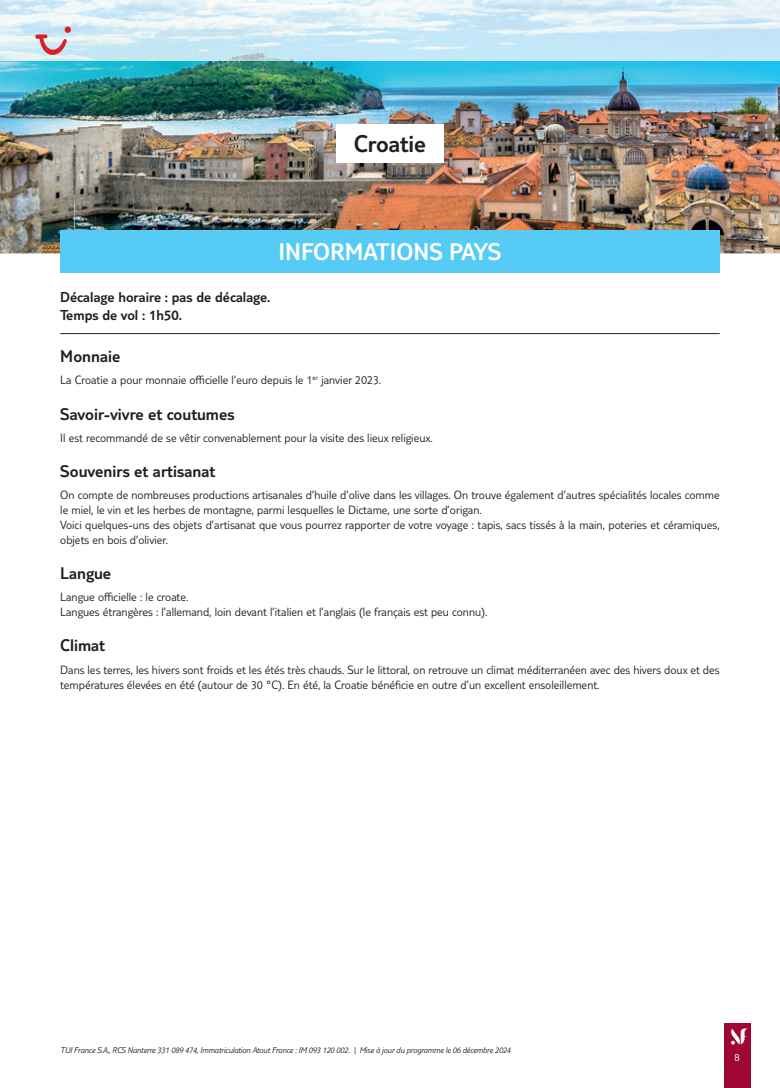
<style>
.page{position:relative;width:780px;height:1088px;background:#fff}
.page>*{position:absolute;margin:0;border:0;box-sizing:border-box;transform-origin:0 0}
.t1{font:300 25px "TUI Type";color:#fff}
.t2{font:300 25px "TUI Type";color:#231f20}
.t3{font:300 17.5px "TUI Type";color:#231f20}
.t4{font:300 15px/18px "TUI Type";color:#231f20}
.t5{font:300 12.5px/15px "TUI Type";color:#231f20}
.t6{font:300 11.25px "TUI Type";color:#fff}
.t7{font:italic 300 8.75px "TUI Type";letter-spacing:-.02em;color:#231f20}
</style>
<div class="page">
<div style="left:724px;top:1023px;width:26px;height:65px;background:#9e0832"></div>
<svg style="left:731px;top:1028px;width:17px;height:16px"></svg>
<img style="left:0;top:60px;width:780px;height:193px">
<img style="left:0;top:0;width:780px;height:60px">
<div style="left:336px;top:124px;width:108px;height:39px;background:#fff"></div>
<hr style="left:60px;top:333px;width:659px;height:1px;background:#231f20">
<div style="left:60px;top:230px;width:659px;height:43px;background:#56cbf5"></div>
<svg style="left:35px;top:27px;width:36px;height:33px"></svg>
<h1 class="t2" style="left:354px;top:129px;width:74px">Croatie</h1>
<h1 class="t1" style="left:278px;top:237px;width:225px">INFORMATIONS PAYS</h1>
<p class="t4" style="left:60px;top:288px;width:212px">Décalage horaire : pas de décalage.<br>Temps de vol : 1h50.</p>
<h2 class="t3" style="left:60px;top:346px;width:62px">Monnaie</h2>
<p class="t5" style="left:60px;top:372px;width:322px">La Croatie a pour monnaie officielle l’euro depuis le 1<sup>er</sup> janvier 2023.</p>
<h2 class="t3" style="left:60px;top:404px;width:176px">Savoir-vivre et coutumes</h2>
<p class="t5" style="left:60px;top:430px;width:374px">Il est recommandé de se vêtir convenablement pour la visite des lieux religieux.</p>
<h2 class="t3" style="left:60px;top:461px;width:156px">Souvenirs et artisanat</h2>
<p class="t5" style="left:60px;top:487px;width:661px">On compte de nombreuses productions artisanales d’huile d’olive dans les villages. On trouve également d’autres spécialités locales comme le miel, le vin et les herbes de montagne, parmi lesquelles le Dictame, une sorte d’origan.<br>Voici quelques-uns des objets d’artisanat que vous pourrez rapporter de votre voyage : tapis, sacs tissés à la main, poteries et céramiques, objets en bois d’olivier.</p>
<h2 class="t3" style="left:60px;top:563px;width:52px">Langue</h2>
<p class="t5" style="left:60px;top:589px;width:429px">Langue officielle : le croate.<br>Langues étrangères : l’allemand, loin devant l’italien et l’anglais (le français est peu connu).</p>
<h2 class="t3" style="left:60px;top:635px;width:46px">Climat</h2>
<p class="t5" style="left:60px;top:662px;width:660px">Dans les terres, les hivers sont froids et les étés très chauds. Sur le littoral, on retrouve un climat méditerranéen avec des hivers doux et des températures élevées en été (autour de 30 °C). En été, la Croatie bénéficie en outre d’un excellent ensoleillement.</p>
<p class="t7" style="left:60px;top:1045px;width:452px">TUI France S.A., RCS Nanterre 331 089 474, Immatriculation Atout France : IM 093 120 002. | Mise à jour du programme le 06 décembre 2024</p>
<p class="t6" style="left:734px;top:1050px;width:7px">8</p>
</div>
